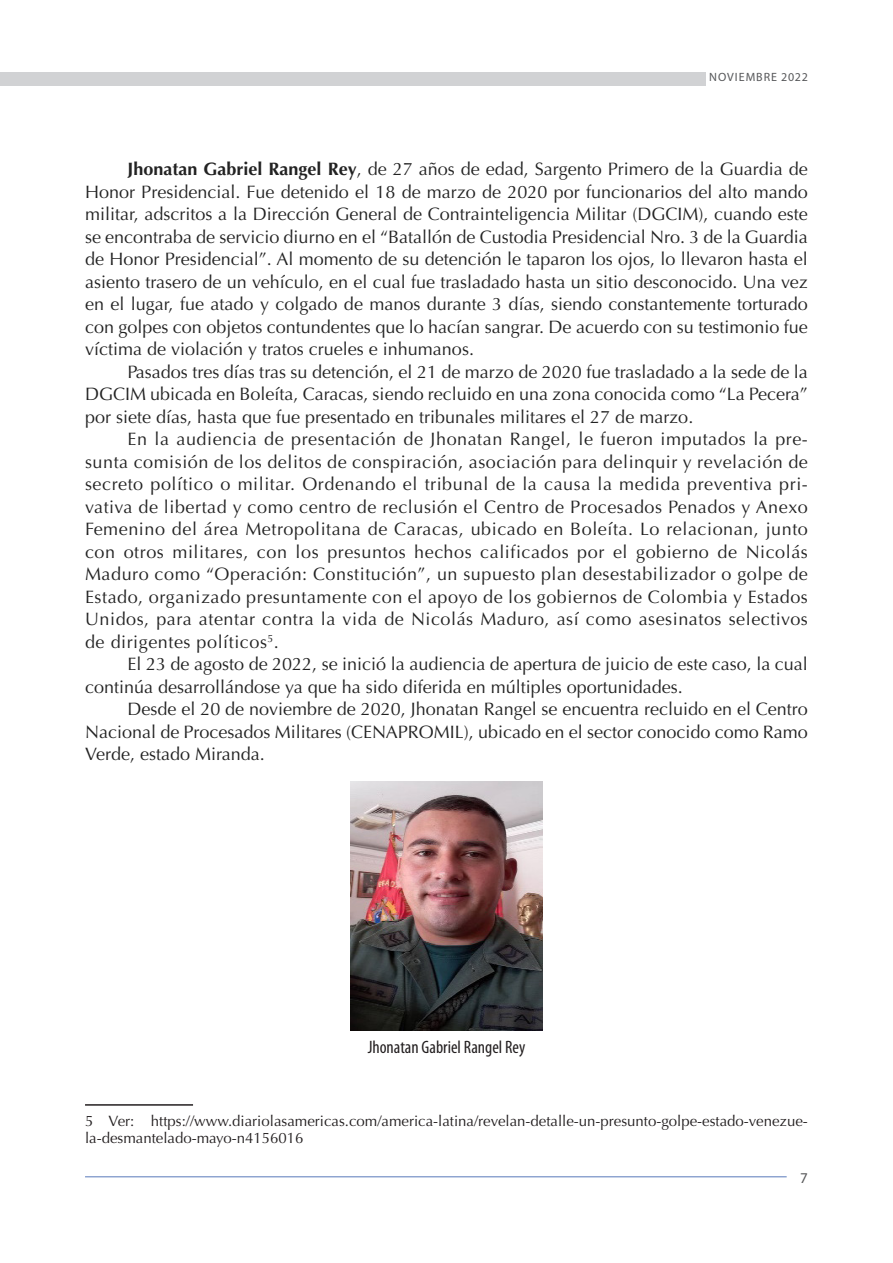
<style>
.page{position:relative;width:893px;height:1263px;background:#fff}
.page>*{position:absolute;margin:0;border:0;box-sizing:border-box;transform-origin:0 0}
.TEXTO_NORMAL{font:18px/22.5px "Optima";color:#222;text-align:justify}
.TEXTO_NORMAL-2{font:condensed 18px "Myriad Pro";color:#231f20}
.t1{font:15px/16.5px "Optima";color:#231f20}
.t2{font:15px "Myriad Pro";color:#57585a}
.t3{font:12px "Myriad Pro";letter-spacing:.08em;color:#57585a}
.s1{font-weight:700}
</style>
<div class="page">
<hr style="left:85px;top:1176px;width:702px;height:1px;background:#597aba">
<div style="left:0;top:72px;width:706px;height:13px;background:#d1d2d4"></div>
<img style="left:350px;top:781px;width:193px;height:249px">
<hr style="left:85px;top:1104px;width:108px;height:2px;background:#231f20">
<p class="t3" style="left:709px;top:70px;width:100px">NOVIEMBRE 2022</p>
<p class="TEXTO_NORMAL" style="left:85px;top:158px;width:724px;text-indent:43px"><span class="s1">Jhonatan Gabriel Rangel Rey</span>, de 27 años de edad, Sargento Primero de la Guardia de Honor Presidencial. Fue detenido el 18 de marzo de 2020 por funcionarios del alto mando militar, adscritos a la Dirección General de Contrainteligencia Militar (DGCIM), cuando este se encontraba de servicio diurno en el “Batallón de Custodia Presidencial Nro. 3 de la Guardia de Honor Presidencial”. Al momento de su detención le taparon los ojos, lo llevaron hasta el asiento trasero de un vehículo, en el cual fue trasladado hasta un sitio desconocido. Una vez en el lugar, fue atado y colgado de manos durante 3 días, siendo constantemente torturado con golpes con objetos contundentes que lo hacían sangrar. De acuerdo con su testimonio fue víctima de violación y tratos crueles e inhumanos.</p>
<p class="TEXTO_NORMAL" style="left:85px;top:360px;width:724px;text-indent:43px">Pasados tres días tras su detención, el 21 de marzo de 2020 fue trasladado a la sede de la DGCIM ubicada en Boleíta, Caracas, siendo recluido en una zona conocida como “La Pecera” por siete días, hasta que fue presentado en tribunales militares el 27 de marzo.</p>
<p class="TEXTO_NORMAL" style="left:85px;top:428px;width:724px;text-indent:43px">En la audiencia de presentación de Jhonatan Rangel, le fueron imputados la pre&shy;sunta comisión de los delitos de conspiración, asociación para delinquir y revelación de secreto político o militar. Ordenando el tribunal de la causa la medida preventiva pri&shy;vativa de libertad y como centro de reclusión el Centro de Procesados Penados y Anexo Femenino del área Metropolitana de Caracas, ubicado en Boleíta. Lo relacionan, junto con otros militares, con los presuntos hechos calificados por el gobierno de Nicolás Maduro como “Operación: Constitución”, un supuesto plan desestabilizador o golpe de Estado, organizado presuntamente con el apoyo de los gobiernos de Colombia y Estados Unidos, para atentar contra la vida de Nicolás Maduro, así como asesinatos selectivos de dirigentes políticos<sup>5</sup>.</p>
<p class="TEXTO_NORMAL" style="left:85px;top:653px;width:724px;text-indent:43px">El 23 de agosto de 2022, se inició la audiencia de apertura de juicio de este caso, la cual continúa desarrollándose ya que ha sido diferida en múltiples oportunidades.</p>
<p class="TEXTO_NORMAL" style="left:85px;top:698px;width:724px;text-indent:43px">Desde el 20 de noviembre de 2020, Jhonatan Rangel se encuentra recluido en el Centro Nacional de Procesados Militares (CENAPROMIL), ubicado en el sector conocido como Ramo Verde, estado Miranda.</p>
<p class="TEXTO_NORMAL-2" style="left:368px;top:1036px;width:159px">Jhonatan Gabriel Rangel Rey</p>
<p class="t1" style="left:85px;top:1113px;width:724px">5 Ver: https://www.diariolasamericas.com/america-latina/revelan-detalle-un-presunto-golpe-estado-venezue&shy;la-desmantelado-mayo-n4156016</p>
<p class="t2" style="left:800px;top:1168px;width:9px">7</p>
</div>
